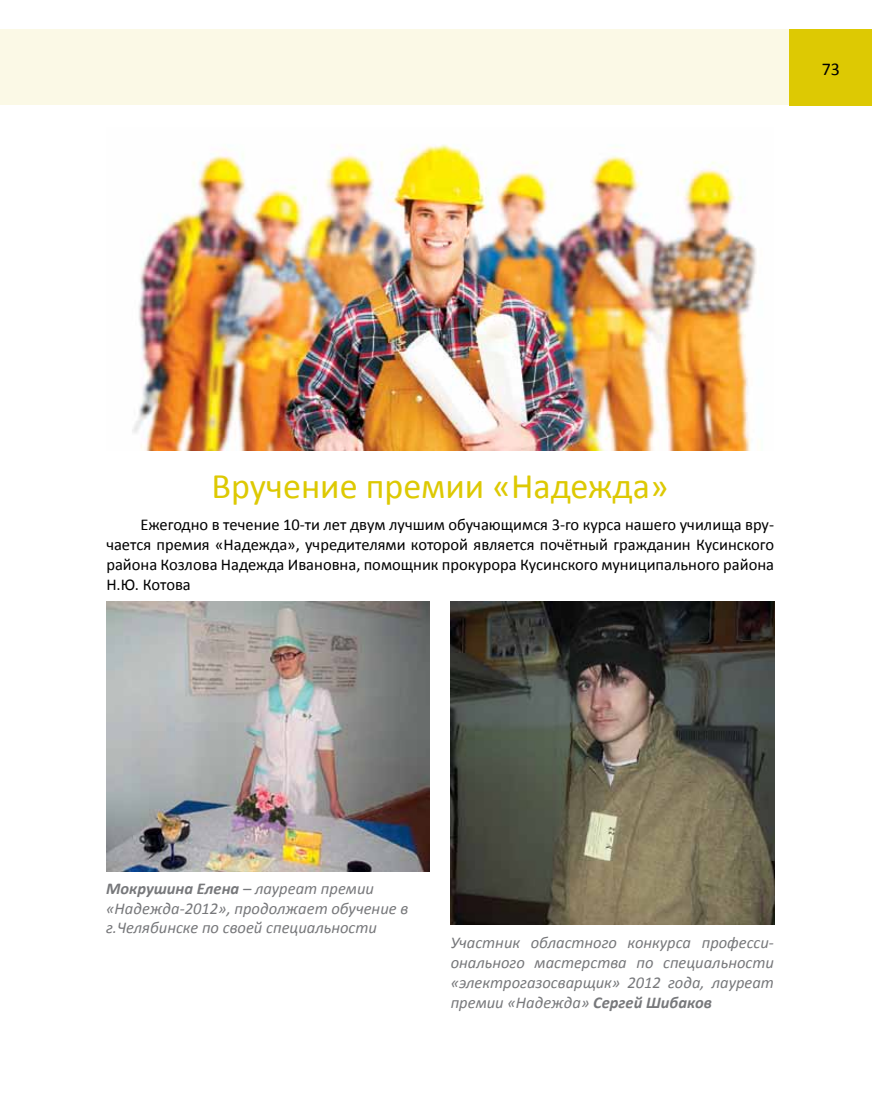
<style>
.page{position:relative;width:872px;height:1106px;background:#fff}
.page>*{position:absolute;margin:0;border:0;box-sizing:border-box;transform-origin:0 0}
.t1{font:36px "Calibri";color:#ddc903}
.t2{font:18px "Calibri";color:#000}
.t3{font:16.5px/19.8px "Calibri";color:#000;text-align:justify}
.t4{font:italic 16.5px/19.8px "Calibri";color:#77787b}
.s1{font-weight:700}
</style>
<div class="page">
<img style="left:106px;top:602px;width:323px;height:269px">
<img style="left:451px;top:601px;width:323px;height:323px">
<img style="left:132px;top:144px;width:625px;height:307px">
<div style="left:0;top:29px;width:789px;height:76px;background:#fbf9e6"></div>
<div style="left:789px;top:29px;width:83px;height:77px;background:#ddc903"></div>
<p class="t2" style="left:821px;top:57px;width:20px">73</p>
<h1 class="t1" style="left:212px;top:463px;width:458px">Вручение премии «Надежда»</h1>
<p class="t3" style="left:106px;top:514px;width:669px;text-indent:34px">Ежегодно в течение 10-ти лет двум лучшим обучающимся 3-го курса нашего училища вру&shy;чается премия «Надежда», учредителями которой является почётный гражданин Кусинского района Козлова Надежда Ивановна, помощник прокурора Кусинского муниципального района Н.Ю. Котова</p>
<p class="t4" style="left:106px;top:877px;width:304px"><span class="s1">Мокрушина Елена</span> – лауреат премии «Надежда-2012», продолжает обучение в г.Челябинске по своей специальности</p>
<p class="t4" style="left:451px;top:932px;width:325px;text-align:justify">Участник областного конкурса професси&shy;онального мастерства по специальности «электрогазосварщик» 2012 года, лауреат премии «Надежда» <span class="s1">Сергей Шибаков</span></p>
</div>
